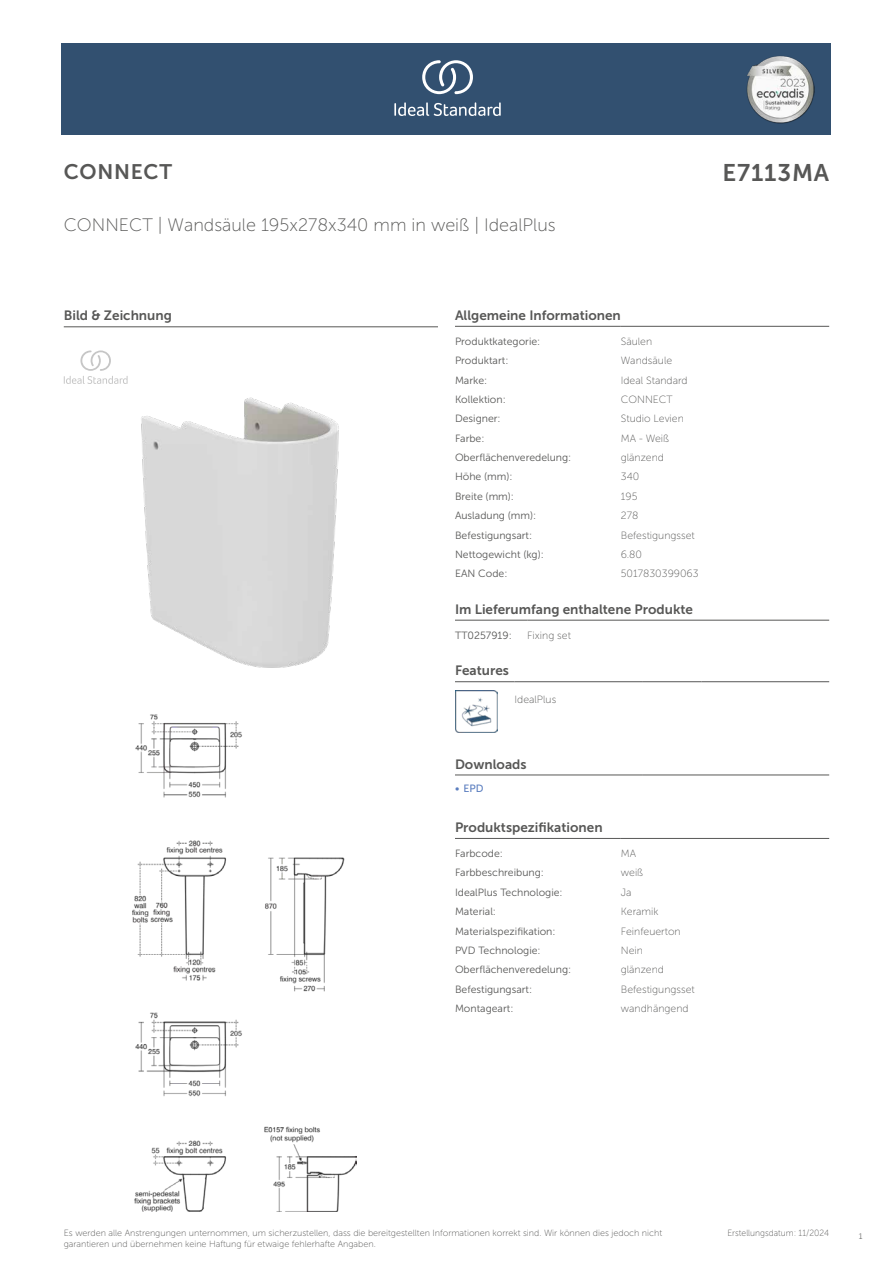
<style>
.page{position:relative;width:893px;height:1263px;background:#fff}
.page>*{position:absolute;margin:0;border:0;box-sizing:border-box;transform-origin:0 0}
.t1{font:24px "Museo Sans 700";letter-spacing:.035em;color:#575756}
.t2{font:21px "Museo Sans 700";letter-spacing:.035em;color:#575756}
.t3{font:18px "Museo Sans 100";color:#575756}
.t4{font:13.5px "Museo Sans 700";color:#575756}
.t5{font:10.5px "Museo Sans 300";color:#575756}
.t6{font:10.5px "Museo Sans 100";color:#575756}
.t7{font:10.5px "Museo Sans 500";color:#5b7ebf}
.t8{font:9px/10.8px "Museo Sans 100";color:#575756}
.t9{font:9px "Museo Sans 100";color:#575756;scale:.95 1}
.t10{font:300 9px "Calibri";color:#575756;scale:.95 1}
</style>
<div class="page">
<div style="left:62px;top:43px;width:769px;height:91px;background:#325070"></div>
<hr style="left:455px;top:326px;width:166px;height:1px;background:#575756">
<hr style="left:621px;top:326px;width:208px;height:1px;background:#575756">
<hr style="left:455px;top:620px;width:72px;height:1px;background:#575756">
<hr style="left:527px;top:620px;width:302px;height:1px;background:#575756">
<hr style="left:455px;top:681px;width:59px;height:1px;background:#575756">
<hr style="left:514px;top:681px;width:128px;height:1px;background:#575756">
<hr style="left:642px;top:681px;width:60px;height:1px;background:#575756">
<hr style="left:702px;top:681px;width:127px;height:1px;background:#575756">
<img style="left:455px;top:690px;width:42px;height:43px">
<hr style="left:455px;top:775px;width:187px;height:1px;background:#575756">
<hr style="left:642px;top:775px;width:187px;height:1px;background:#575756">
<hr style="left:455px;top:838px;width:166px;height:1px;background:#575756">
<hr style="left:621px;top:838px;width:208px;height:1px;background:#575756">
<img style="left:133px;top:714px;width:223px;height:497px">
<hr style="left:64px;top:327px;width:374px;height:1px;background:#575756">
<svg style="left:64px;top:350px;width:64px;height:34px"></svg>
<img style="left:141px;top:397px;width:198px;height:271px">
<svg style="left:394px;top:102px;width:107px;height:14px"></svg>
<svg style="left:422px;top:60px;width:51px;height:34px"></svg>
<img style="left:746px;top:56px;width:68px;height:67px">
<h2 class="t2" style="left:64px;top:160px;width:110px">CONNECT</h2>
<h1 class="t1" style="left:723px;top:160px;width:108px">E7113MA</h1>
<h3 class="t3" style="left:64px;top:215px;width:493px">CONNECT | Wandsäule 195x278x340 mm in weiß | IdealPlus</h3>
<p class="t4" style="left:64px;top:308px;width:110px">Bild &amp; Zeichnung</p>
<p class="t4" style="left:455px;top:308px;width:167px">Allgemeine Informationen</p>
<p class="t5" style="left:455px;top:336px;width:87px">Produktkategorie:</p>
<p class="t6" style="left:621px;top:336px;width:33px">Säulen</p>
<p class="t5" style="left:455px;top:355px;width:55px">Produktart:</p>
<p class="t6" style="left:621px;top:355px;width:53px">Wandsäule</p>
<p class="t5" style="left:455px;top:374px;width:34px">Marke:</p>
<p class="t6" style="left:621px;top:374px;width:68px">Ideal Standard</p>
<p class="t5" style="left:455px;top:394px;width:52px">Kollektion:</p>
<p class="t6" style="left:621px;top:394px;width:53px">CONNECT</p>
<p class="t5" style="left:455px;top:413px;width:47px">Designer:</p>
<p class="t6" style="left:621px;top:413px;width:65px">Studio Levien</p>
<p class="t5" style="left:455px;top:432px;width:31px">Farbe:</p>
<p class="t6" style="left:621px;top:433px;width:50px">MA - Weiß</p>
<p class="t5" style="left:455px;top:452px;width:118px">Oberflächenveredelung:</p>
<p class="t6" style="left:621px;top:452px;width:45px">glänzend</p>
<p class="t5" style="left:455px;top:471px;width:59px">Höhe (mm):</p>
<p class="t6" style="left:621px;top:471px;width:20px">340</p>
<p class="t5" style="left:455px;top:491px;width:61px">Breite (mm):</p>
<p class="t6" style="left:621px;top:491px;width:18px">195</p>
<p class="t5" style="left:455px;top:510px;width:83px">Ausladung (mm):</p>
<p class="t6" style="left:621px;top:510px;width:19px">278</p>
<p class="t5" style="left:455px;top:529px;width:79px">Befestigungsart:</p>
<p class="t6" style="left:621px;top:529px;width:75px">Befestigungsset</p>
<p class="t5" style="left:455px;top:549px;width:90px">Nettogewicht (kg):</p>
<p class="t6" style="left:621px;top:549px;width:23px">6.80</p>
<p class="t5" style="left:455px;top:568px;width:54px">EAN Code:</p>
<p class="t6" style="left:621px;top:568px;width:79px">5017830399063</p>
<p class="t4" style="left:455px;top:602px;width:240px">Im Lieferumfang enthaltene Produkte</p>
<p class="t5" style="left:455px;top:630px;width:58px">TT0257919:</p>
<p class="t6" style="left:527px;top:630px;width:45px">Fixing set</p>
<p class="t4" style="left:455px;top:663px;width:55px">Features</p>
<p class="t6" style="left:514px;top:693px;width:43px">IdealPlus</p>
<p class="t4" style="left:455px;top:756px;width:73px">Downloads</p>
<p class="t7" style="left:455px;top:782px;width:30px">• EPD</p>
<p class="t4" style="left:455px;top:820px;width:149px">Produktspezifikationen</p>
<p class="t5" style="left:455px;top:848px;width:49px">Farbcode:</p>
<p class="t6" style="left:621px;top:848px;width:17px">MA</p>
<p class="t5" style="left:455px;top:867px;width:90px">Farbbeschreibung:</p>
<p class="t6" style="left:621px;top:867px;width:24px">weiß</p>
<p class="t5" style="left:455px;top:886px;width:109px">IdealPlus Technologie:</p>
<p class="t6" style="left:621px;top:887px;width:12px">Ja</p>
<p class="t5" style="left:455px;top:906px;width:43px">Material:</p>
<p class="t6" style="left:621px;top:906px;width:39px">Keramik</p>
<p class="t5" style="left:455px;top:925px;width:102px">Materialspezifikation:</p>
<p class="t6" style="left:621px;top:925px;width:61px">Feinfeuerton</p>
<p class="t5" style="left:455px;top:945px;width:87px">PVD Technologie:</p>
<p class="t6" style="left:621px;top:945px;width:24px">Nein</p>
<p class="t5" style="left:455px;top:964px;width:118px">Oberflächenveredelung:</p>
<p class="t6" style="left:621px;top:964px;width:45px">glänzend</p>
<p class="t5" style="left:455px;top:983px;width:79px">Befestigungsart:</p>
<p class="t6" style="left:621px;top:983px;width:75px">Befestigungsset</p>
<p class="t5" style="left:455px;top:1003px;width:60px">Montageart:</p>
<p class="t6" style="left:621px;top:1003px;width:69px">wandhängend</p>
<p class="t8" style="left:64px;top:1227px;width:600px">Es werden alle Anstrengungen unternommen, um sicherzustellen, dass die bereitgestellten Informationen korrekt sind. Wir können dies jedoch nicht garantieren und übernehmen keine Haftung für etwaige fehlerhafte Angaben.</p>
<p class="t9" style="left:727px;top:1228px;width:109px">Erstellungsdatum: 11/2024</p>
<p class="t10" style="left:858px;top:1230px;width:6px">1</p>
</div>
